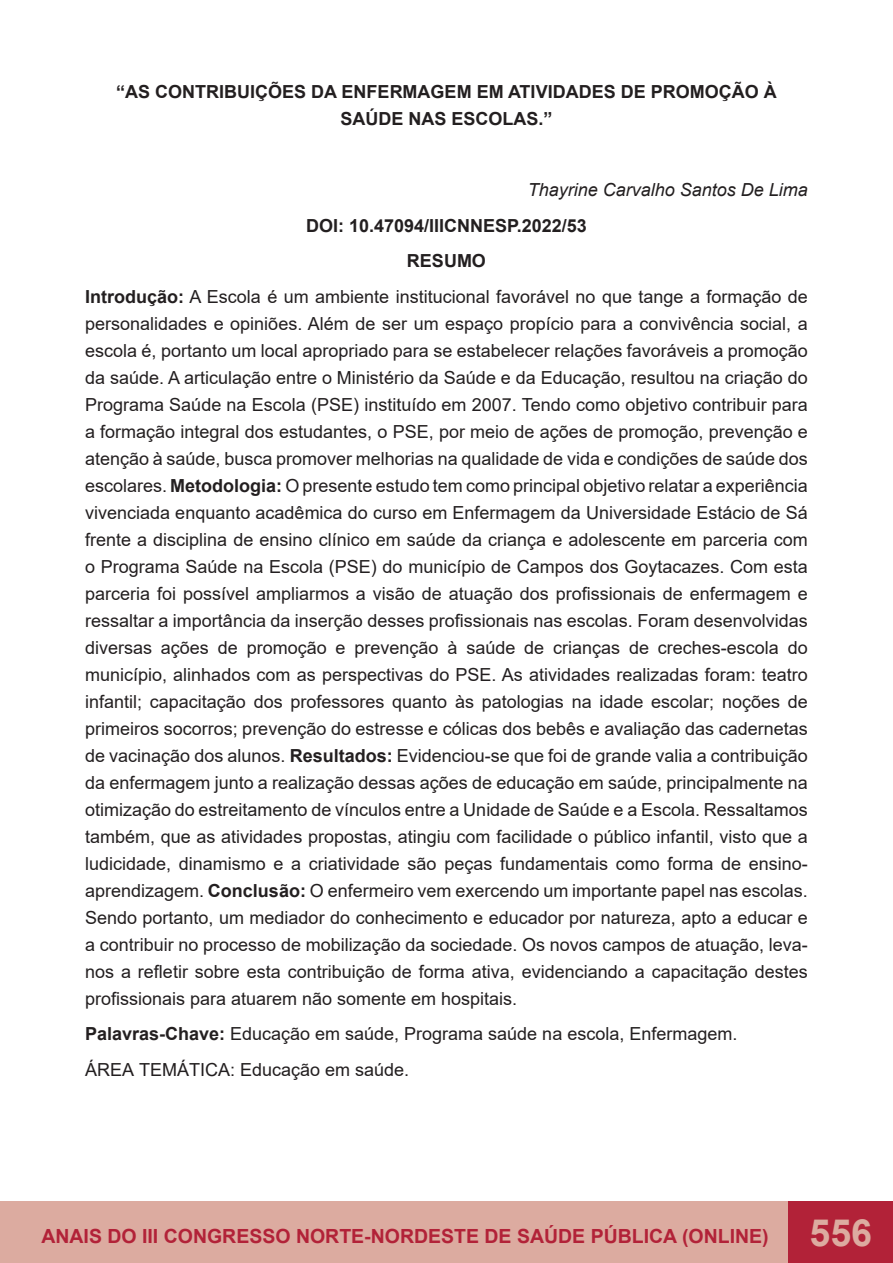
<style>
.page{position:relative;width:893px;height:1263px;background:#fff}
.page>*{position:absolute;margin:0;border:0;box-sizing:border-box;transform-origin:0 0}
.t1{font:700 19.5px "Arial";color:#b22238}
.t2{font:18px/27px "Arial";color:#231f20;text-align:justify}
.t3{font:700 18px/27px "Arial";color:#231f20;text-align:center}
.t4{font:italic 18px "Arial";color:#231f20}
.s1{font-weight:700}
.s2{font-size:37.5px;color:#dcaba0}
</style>
<div class="page">
<div style="left:0;top:1201px;width:810px;height:62px;background:#dcaba0"></div>
<div style="left:789px;top:1201px;width:104px;height:62px;background:#b22238"></div>
<hr style="left:892px;top:1201px;width:1px;height:62px;background:#dcaba0">
<p class="t3" style="left:116px;top:79px;width:662px">“AS CONTRIBUIÇÕES DA ENFERMAGEM EM ATIVIDADES DE PROMOÇÃO À<br>SAÚDE NAS ESCOLAS.”</p>
<p class="t4" style="left:528px;top:178px;width:282px">Thayrine Carvalho Santos De Lima</p>
<p class="t3" style="left:306px;top:212px;width:282px">DOI: 10.47094/IIICNNESP.2022/53</p>
<p class="t3" style="left:407px;top:248px;width:81px">RESUMO</p>
<p class="t2" style="left:85px;top:283px;width:724px"><span class="s1">Introdução:</span> A Escola é um ambiente institucional favorável no que tange a formação de personalidades e opiniões. Além de ser um espaço propício para a convivência social, a escola é, portanto um local apropriado para se estabelecer relações favoráveis a promoção da saúde. A articulação entre o Ministério da Saúde e da Educação, resultou na criação do Programa Saúde na Escola (PSE) instituído em 2007. Tendo como objetivo contribuir para a formação integral dos estudantes, o PSE, por meio de ações de promoção, prevenção e atenção à saúde, busca promover melhorias na qualidade de vida e condições de saúde dos escolares. <span class="s1">Metodologia:</span> O presente estudo tem como principal objetivo relatar a experiência vivenciada enquanto acadêmica do curso em Enfermagem da Universidade Estácio de Sá frente a disciplina de ensino clínico em saúde da criança e adolescente em parceria com o Programa Saúde na Escola (PSE) do município de Campos dos Goytacazes. Com esta parceria foi possível ampliarmos a visão de atuação dos profissionais de enfermagem e ressaltar a importância da inserção desses profissionais nas escolas. Foram desenvolvidas diversas ações de promoção e prevenção à saúde de crianças de creches-escola do município, alinhados com as perspectivas do PSE. As atividades realizadas foram: teatro infantil; capacitação dos professores quanto às patologias na idade escolar; noções de primeiros socorros; prevenção do estresse e cólicas dos bebês e avaliação das cadernetas de vacinação dos alunos. <span class="s1">Resultados:</span> Evidenciou-se que foi de grande valia a contribuição da enfermagem junto a realização dessas ações de educação em saúde, principalmente na otimização do estreitamento de vínculos entre a Unidade de Saúde e a Escola. Ressaltamos também, que as atividades propostas, atingiu com facilidade o público infantil, visto que a ludicidade, dinamismo e a criatividade são peças fundamentais como forma de ensino&shy;aprendizagem. <span class="s1">Conclusão:</span> O enfermeiro vem exercendo um importante papel nas escolas.<br>Sendo portanto, um mediador do conhecimento e educador por natureza, apto a educar e a contribuir no processo de mobilização da sociedade. Os novos campos de atuação, leva&shy;nos a refletir sobre esta contribuição de forma ativa, evidenciando a capacitação destes profissionais para atuarem não somente em hospitais.</p>
<p class="t2" style="left:85px;top:1020px;width:654px"><span class="s1">Palavras-Chave:</span> Educação em saúde, Programa saúde na escola, Enfermagem.</p>
<p class="t2" style="left:85px;top:1056px;width:326px">ÁREA TEMÁTICA: Educação em saúde.</p>
<p class="t1" style="left:41px;top:1222px;width:832px">ANAIS DO III CONGRESSO NORTE-NORDESTE DE SAÚDE PÚBLICA (ONLINE) <span class="s2">556</span></p>
</div>
